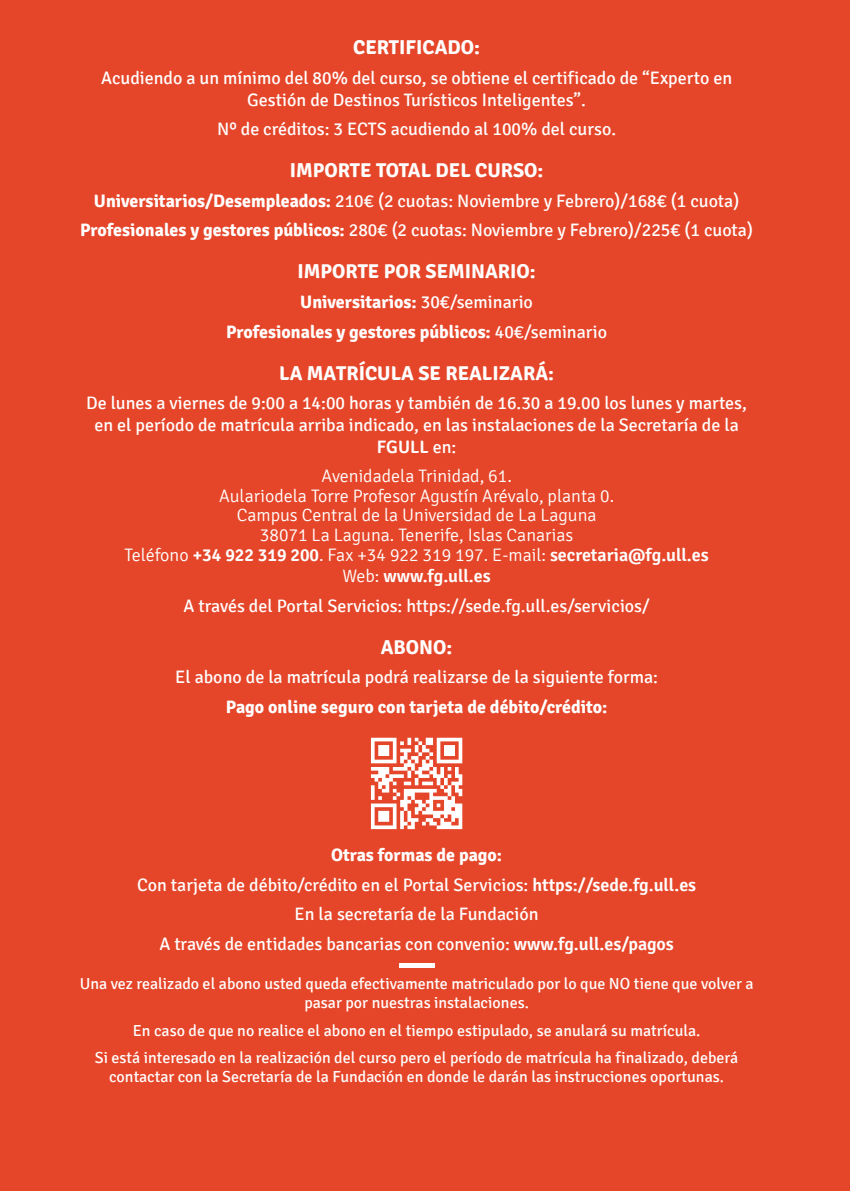
<style>
.page{position:relative;width:850px;height:1191px;background:#e54629}
.page>*{position:absolute;margin:0;border:0;box-sizing:border-box;transform-origin:0 0}
.t1{font:700 20px "Signika";color:#fff}
.t2{font:18px/29.6px "Signika";color:#fff;text-align:center}
.t3{font:300 18px/19.6px "Signika";color:#fff;text-align:center}
.t4{font:700 18px/29.6px "Signika";color:#fff;text-align:center}
.t5{font:16px/19.2px "Signika";color:#fff;text-align:center}
.s1{font-weight:700}
.s2{font-weight:400}
.s3{font-weight:600}
.s4{font-weight:300}
</style>
<div class="page">
<svg style="left:371px;top:737px;width:91px;height:92px"></svg>
<hr style="left:399px;top:963px;width:35px;height:4px;background:#fff">
<p class="t1" style="left:353px;top:36px;width:128px">CERTIFICADO:</p>
<p class="t2" style="left:101px;top:67px;width:632px;line-height:21.6px">Acudiendo a un mínimo del 80% del curso, se obtiene el certificado de “Experto en<br>Gestión de Destinos Turísticos Inteligentes”.</p>
<p class="t2" style="left:217px;top:115px;width:400px">Nº de créditos: 3 ECTS acudiendo al 100% del curso.</p>
<p class="t1" style="left:290px;top:158px;width:255px">IMPORTE TOTAL DEL CURSO:</p>
<p class="t2" style="left:80px;top:186px;width:674px"><span class="s1">Universitarios/Desempleados:</span> 210€ (2 cuotas: Noviembre y Febrero)/168€ (1 cuota)<br><span class="s1">Profesionales y gestores públicos:</span> 280€ (2 cuotas: Noviembre y Febrero)/225€ (1 cuota)</p>
<p class="t1" style="left:297px;top:260px;width:240px">IMPORTE POR SEMINARIO:</p>
<p class="t4" style="left:226px;top:287px;width:382px">Universitarios: <span class="s2">30€/seminario<br></span>Profesionales y gestores públicos: <span class="s2">40€/seminario</span></p>
<p class="t1" style="left:279px;top:361px;width:276px">LA MATRÍCULA SE REALIZARÁ:</p>
<p class="t2" style="left:86px;top:393px;width:662px;line-height:21.6px">De lunes a viernes de 9:00 a 14:00 horas y también de 16.30 a 19.00 los lunes y martes, en el período de matrícula arriba indicado, en las instalaciones de la Secretaría de la<br><span class="s3">FGULL</span> en:</p>
<p class="t3" style="left:124px;top:466px;width:586px">Avenidadela Trinidad, 61.<br>Aulariodela Torre Profesor Agustín Arévalo, planta 0.<br>Campus Central de la Universidad de La Laguna<br>38071 La Laguna. Tenerife, Islas Canarias<br>Teléfono <span class="s3">+34 922 319 200</span>. Fax +34 922 319 197. E-mail: <span class="s3">secretaria@fg.ull.es</span></p>
<p class="t2" style="left:183px;top:561px;width:468px"><span class="s4">Web:</span> <span class="s3">www.fg.ull.es<br></span>A través del Portal Servicios: https://sede.fg.ull.es/servicios/</p>
<p class="t1" style="left:381px;top:635px;width:73px">ABONO:</p>
<p class="t2" style="left:175px;top:663px;width:484px">El abono de la matrícula podrá realizarse de la siguiente forma:</p>
<p class="t4" style="left:226px;top:692px;width:383px">Pago online seguro con tarjeta de débito/crédito:</p>
<p class="t2" style="left:137px;top:840px;width:561px"><span class="s1">Otras formas de pago:<br></span>Con tarjeta de débito/crédito en el Portal Servicios: <span class="s3">https://sede.fg.ull.es </span>En la secretaría de la Fundación<br>A través de entidades bancarias con convenio: <span class="s3">www.fg.ull.es/pagos</span></p>
<p class="t5" style="left:80px;top:974px;width:675px">Una vez realizado el abono usted queda efectivamente matriculado por lo que NO tiene que volver a pasar por nuestras instalaciones.</p>
<p class="t5" style="left:95px;top:1016px;width:645px;line-height:27.2px">En caso de que no realice el abono en el tiempo estipulado, se anulará su matrícula.<br>Si está interesado en la realización del curso pero el período de matrícula ha finalizado, deberá</p>
<p class="t5" style="left:109px;top:1067px;width:616px">contactar con la Secretaría de la Fundación en donde le darán las instrucciones oportunas.</p>
</div>
